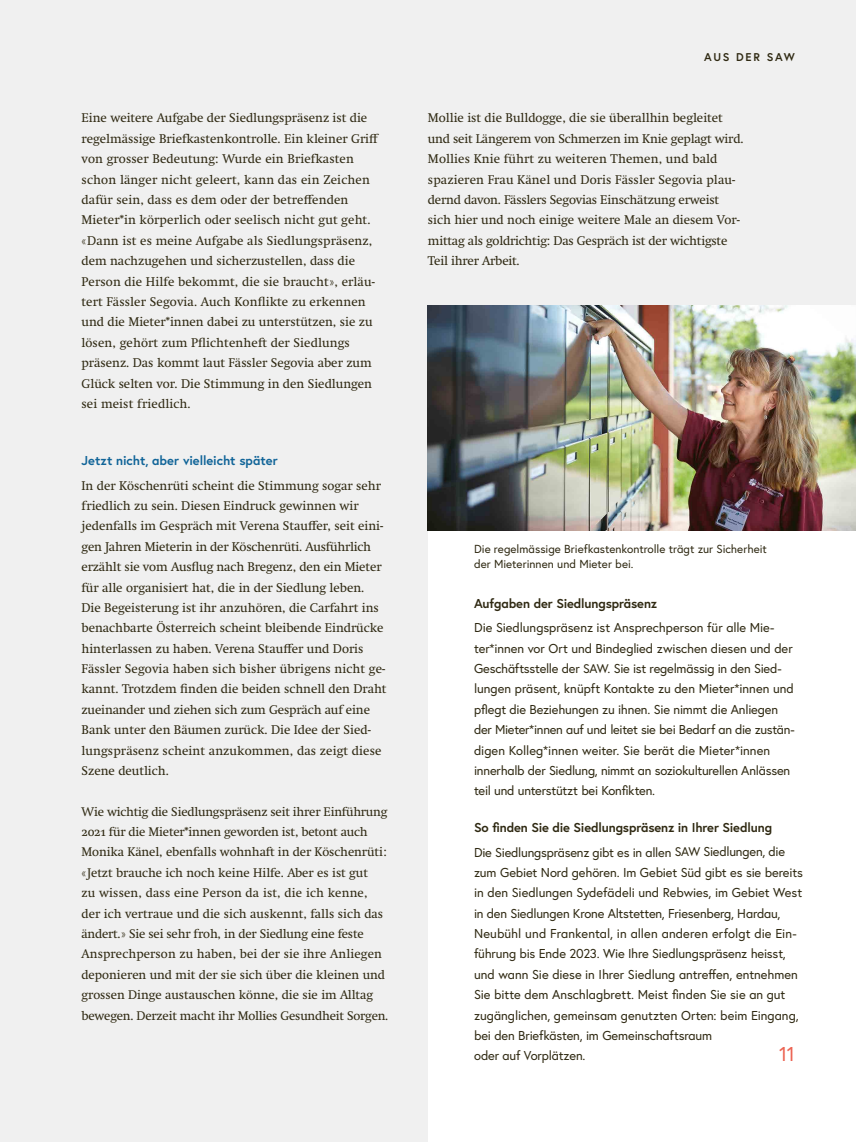
<style>
.page{position:relative;width:856px;height:1142px;background:#fff}
.page>*{position:absolute;margin:0;border:0;box-sizing:border-box;transform-origin:0 0}
.t1{font:20px "Europa";color:#ec6453}
.t2{font:12.88px/20.4px "Swift Neue LT Pro";color:#2f2912}
.t3{font:12.88px/20.4px "Europa";letter-spacing:-.01em;color:#2f2912}
.t4{font:700 12.88px "Europa";color:#106498}
.t5{font:700 12.88px "Europa";letter-spacing:-.01em;color:#2f2912}
.t6{font:12.75px/20.4px "Swift Neue LT Pro";color:#2f2912}
.t7{font:11.62px/15.2px "Europa";color:#2f2912}
.t8{font:700 11.25px "Europa";letter-spacing:.14em;color:#2f2912}
.s1{font-size:12.5px}
.s2{font-weight:700}
</style>
<div class="page">
<div style="left:0;top:0;width:856px;height:1141px;background:#f0f0f0"></div>
<div style="left:428px;top:530px;width:428px;height:611px;background:#fff"></div>
<img style="left:428px;top:306px;width:428px;height:224px">
<p class="t2" style="left:81px;top:108px;width:299px">Eine weitere Aufgabe der Siedlungspräsenz ist die regelmässige Briefkastenkontrolle. Ein kleiner Griff von grosser Bedeutung: Wurde ein Briefkasten schon länger nicht geleert, kann das ein Zeichen dafür sein, dass es dem oder der betreffenden Mieter*in körperlich oder seelisch nicht gut geht. «Dann ist es meine Aufgabe als Siedlungspräsenz, dem nachzugehen und sicherzustellen, dass die Person die Hilfe bekommt, die sie braucht», erläu&shy;tert Fässler Segovia. Auch Konflikte zu erkennen und die Mieter*innen dabei zu unterstützen, sie zu lösen, gehört zum Pflichtenheft der Siedlungs präsenz. Das kommt laut Fässler Segovia aber zum Glück selten vor. Die Stimmung in den Siedlungen sei meist friedlich.</p>
<p class="t4" style="left:81px;top:452px;width:198px">Jetzt nicht, aber vielleicht später</p>
<p class="t2" style="left:81px;top:474px;width:306px">In der Köschenrüti scheint die Stimmung sogar sehr friedlich zu sein. Diesen Eindruck gewinnen wir jedenfalls im Gespräch mit Verena Stauffer, seit eini&shy;gen Jahren Mieterin in der Köschenrüti. Ausführlich erzählt sie vom Ausflug nach Bregenz, den ein Mieter für alle organisiert hat, die in der Siedlung leben.<br>Die Begeisterung ist ihr anzuhören, die Carfahrt ins benachbarte Österreich scheint bleibende Eindrücke hinterlassen zu haben. Verena Stauffer und Doris Fässler Segovia haben sich bisher übrigens nicht ge&shy;kannt. Trotzdem finden die beiden schnell den Draht zueinander und ziehen sich zum Gespräch auf eine Bank unter den Bäumen zurück. Die Idee der Sied&shy;lungspräsenz scheint anzukommen, das zeigt diese Szene deutlich.</p>
<p class="t6" style="left:81px;top:800px;width:308px">Wie wichtig die Siedlungspräsenz seit ihrer Einführung 2021 für die Mieter*innen geworden ist, betont auch Monika Känel, ebenfalls wohnhaft in der Köschenrüti: «Jetzt brauche ich noch keine Hilfe. Aber es ist gut<br>zu wissen, dass eine Person da ist, die ich kenne, der ich vertraue und die sich auskennt, falls sich das ändert.» Sie sei sehr froh, in der Siedlung eine feste Ansprechperson zu haben, bei der sie ihre Anliegen deponieren und mit der sie sich über die kleinen und grossen Dinge austauschen könne, die sie im Alltag bewegen. Derzeit macht ihr Mollies Gesundheit Sorgen.</p>
<p class="t8" style="left:704px;top:50px;width:92px">AUS DER SAW</p>
<p class="t2" style="left:428px;top:108px;width:317px">Mollie ist die Bulldogge, die sie überallhin begleitet und seit Längerem von Schmerzen im Knie geplagt wird.<br>Mollies Knie führt zu weiteren Themen, und bald spazieren Frau Känel und Doris Fässler Segovia plau&shy;dernd davon. Fässlers Segovias Einschätzung erweist sich hier und noch einige weitere Male an diesem Vor&shy;mittag als goldrichtig: Das Gespräch ist der wichtigste Teil ihrer Arbeit.</p>
<p class="t7" style="left:474px;top:541px;width:294px">Die regelmässige Briefkastenkontrolle trägt zur Sicherheit der Mieterinnen und Mieter bei.</p>
<p class="t5" style="left:474px;top:594px;width:185px">Aufgaben der Siedlungspräsenz</p>
<p class="t3" style="left:474px;top:617px;width:322px">Die Siedlungspräsenz ist Ansprechperson für alle Mie&shy;ter*innen vor Ort und Bindeglied zwischen diesen und der Geschäftsstelle der <span class="s1">SAW</span>. Sie ist regelmässig in den Sied&shy;lungen präsent, knüpft Kontakte zu den Mieter*innen und pflegt die Beziehungen zu ihnen. Sie nimmt die Anliegen der Mieter*innen auf und leitet sie bei Bedarf an die zustän&shy;digen Kolleg*innen weiter. Sie berät die Mieter*innen innerhalb der Siedlung, nimmt an soziokulturellen Anlässen teil und unterstützt bei Konfikten.</p>
<p class="t3" style="left:474px;top:815px;width:312px;line-height:24.1px"><span class="s2">So finden Sie die Siedlungspräsenz in Ihrer Siedlung<br></span>Die Siedlungspräsenz gibt es in allen <span class="s1">SAW</span> Siedlungen, die</p>
<p class="t3" style="left:474px;top:861px;width:330px">zum Gebiet Nord gehören. Im Gebiet Süd gibt es sie bereits in den Siedlungen Sydefädeli und Rebwies, im Gebiet West in den Siedlungen Krone Altstetten, Friesenberg, Hardau, Neubühl und Frankental, in allen anderen erfolgt die Ein&shy;führung bis Ende 2023. Wie Ihre Siedlungspräsenz heisst, und wann Sie diese in Ihrer Siedlung antreffen, entnehmen Sie bitte dem Anschlagbrett. Meist finden Sie sie an gut zugänglichen, gemeinsam genutzten Orten: beim Eingang, bei den Briefkästen, im Gemeinschaftsraum<br>oder auf Vorplätzen.</p>
<h1 class="t1" style="left:779px;top:1040px;width:17px">11</h1>
</div>
